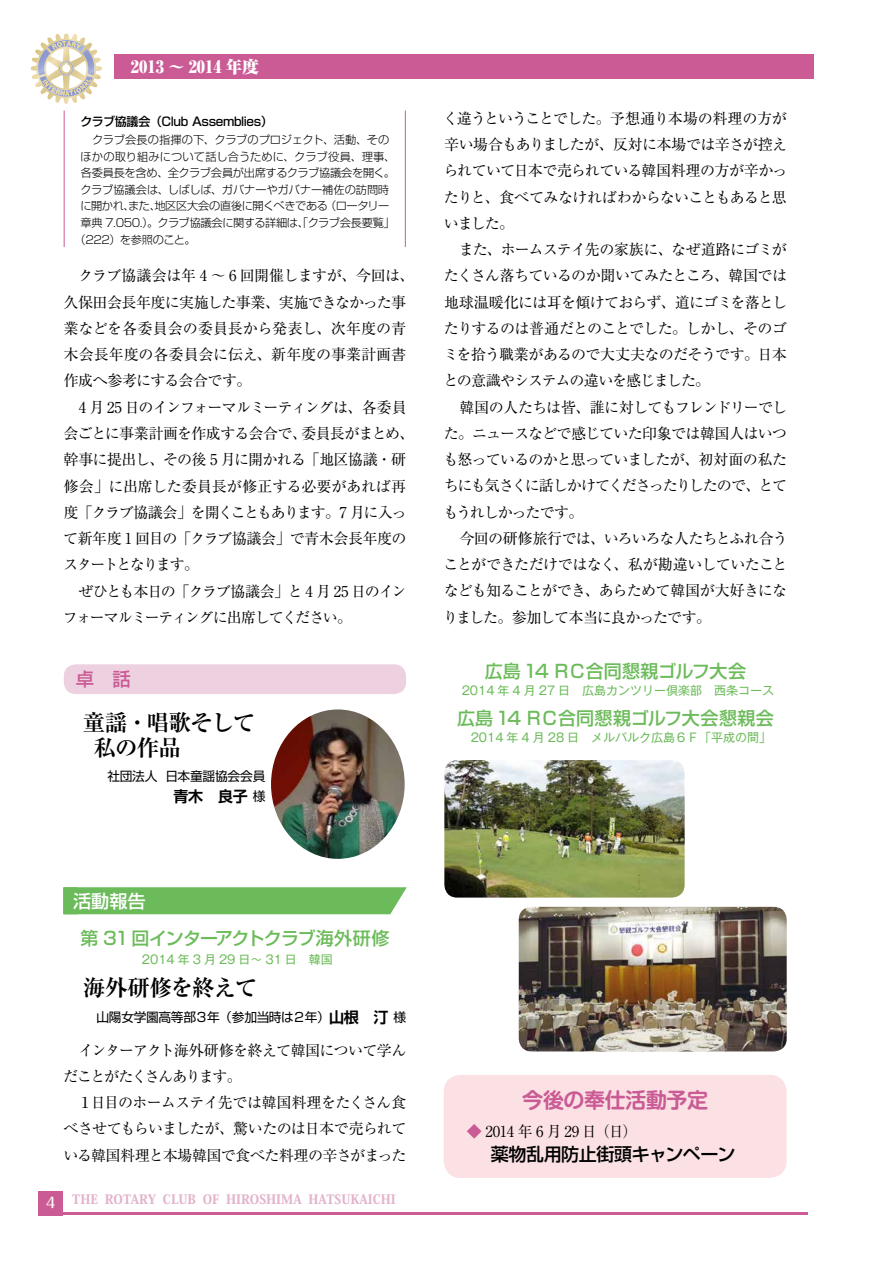
<style>
.page{position:relative;width:893px;height:1263px;background:#fff}
.page>*{position:absolute;margin:0;border:0;box-sizing:border-box;transform-origin:0 0}
.t1{font:700 22.5px/25.5px "Ryumin Pr 6";letter-spacing:-.04em;color:#000}
.t2{font:700 21px "Shin M Go Pr 6 De";letter-spacing:-.02em;color:#ca5b95}
.t3{font:500 18.3px "Shin Go Pr 6";color:#ca5b95}
.t4{font:500 18px "Shin Go Pr 6";letter-spacing:-.05em;color:#6cbb5a}
.t5{font:500 18px "Shin Go Pr 6";letter-spacing:.01em;color:#6cbb5a}
.t6{font:500 18px "Shin Go Pr 6";letter-spacing:-.015em;color:#6cbb5a}
.t7{font:500 18px "Shin Go Pr 6";letter-spacing:-.025em;color:#000}
.t8{font:500 18px "Shin Go Pr 6";color:#fff}
.t9{font:900 16.5px "Ryumin Pr 6";color:#fff}
.t10{font:15px/26.2px "Ryumin Pr 6";letter-spacing:-.05em;color:#000}
.t11{font:700 15px "Shin Go Pr 6 De";color:#000}
.t12{font:800 12.75px "Koz Min Pro";color:#e3b3cc}
.t13{font:12.75px "Shin Go Pr 6";letter-spacing:-.03em;color:#000}
.t14{font:12px "Gothic MB101 Pr 6";color:#6cbb5a}
.t15{font:500 12px "Shin Go Pr 6";letter-spacing:-.035em;color:#000}
.t16{font:300 11.25px "Shin Go Pr 6";letter-spacing:-.045em;color:#000}
.t17{font:300 11.25px "Shin Go Pr 6";letter-spacing:-.025em;color:#000}
.t18{font:300 11.25px "Shin Go Pr 6";letter-spacing:-.005em;color:#000}
.t19{font:300 11.25px "Shin Go Pr 6";letter-spacing:.01em;color:#000}
.s1{font-family:"Shin Go Pr 6";font-weight:400;font-size:12.75px}
.s2{font-family:"Shin Go Pr 6 De";font-weight:700;font-size:15px}
.s3{font-family:"Maru Fo Pro";font-weight:500;font-size:14.25px;color:#fff}
.s4{color:#ca5b95}
</style>
<div class="page">
<div style="left:39px;top:1191px;width:24px;height:24px;background:#ca5b95"></div>
<hr style="left:39px;top:1212px;width:769px;height:3px;background:#ca5b95">
<svg style="left:31px;top:34px;width:71px;height:70px"></svg>
<div style="left:114px;top:54px;width:700px;height:25px;background:#ca5b95"></div>
<div style="left:64px;top:664px;width:342px;height:30px;background:#eed1e1;border-radius:12px"></div>
<div style="left:444px;top:1075px;width:343px;height:103px;background:#fbe1e4;border-radius:17px"></div>
<svg style="left:63px;top:887px;width:344px;height:28px;background:#74be63"></svg>
<hr style="left:405px;top:111px;width:1px;height:136px;background:#ca5b95">
<hr style="left:64px;top:111px;width:1px;height:136px;background:#ca5b95">
<img style="left:272px;top:710px;width:132px;height:148px">
<img style="left:444px;top:760px;width:241px;height:137px">
<img style="left:519px;top:907px;width:268px;height:144px">
<p class="t9" style="left:114px;top:54px;width:146px">　2013 〜 2014 年度</p>
<p class="t15" style="left:81px;top:111px;width:194px">クラブ協議会（Club Assemblies）</p>
<p class="t18" style="left:81px;top:131px;width:310px">　クラブ会長の指揮の下、クラブのプロジェクト、活動、その</p>
<p class="t19" style="left:80px;top:147px;width:316px">ほかの取り組みについて話し合うために、クラブ役員、理事、</p>
<p class="t17" style="left:81px;top:164px;width:316px">各委員長を含め、全クラブ会員が出席するクラブ協議会を開く。</p>
<p class="t17" style="left:80px;top:180px;width:310px">クラブ協議会は、しばしば、ガバナーやガバナー補佐の訪問時</p>
<p class="t16" style="left:80px;top:197px;width:310px">に開かれ、また、地区区大会の直後に開くべきである（ロータリー</p>
<p class="t16" style="left:81px;top:213px;width:316px">章典 7.050.）。クラブ協議会に関する詳細は、「クラブ会長要覧」</p>
<p class="t16" style="left:75px;top:230px;width:123px">（222）を参照のこと。</p>
<p class="t10" style="left:63px;top:262px;width:353px">　クラブ協議会は年 4 〜 6 回開催しますが、今回は、久保田会長年度に実施した事業、実施できなかった事業などを各委員会の委員長から発表し、次年度の青木会長年度の各委員会に伝え、新年度の事業計画書作成へ参考にする会合です。<br>　4 月 25 日のインフォーマルミーティングは、各委員会ごとに事業計画を作成する会合で、委員長がまとめ、幹事に提出し、その後 5 月に開かれる「地区協議・研修会」に出席した委員長が修正する必要があれば再度「クラブ協議会」を開くこともあります。7 月に入って新年度 1 回目の「クラブ協議会」で青木会長年度のスタートとなります。<br>　ぜひとも本日の「クラブ協議会」と 4 月 25 日のインフォーマルミーティングに出席してください。</p>
<p class="t3" style="left:76px;top:664px;width:56px">卓　話</p>
<h1 class="t1" style="left:93px;top:708px;width:163px;text-indent:-10px">童謡・唱歌そして私の作品</h1>
<p class="t13" style="left:108px;top:765px;width:159px">社団法人 日本童謡協会会員</p>
<p class="t11" style="left:173px;top:784px;width:93px">青木　良子 <span class="s1">様</span></p>
<p class="t8" style="left:73px;top:886px;width:74px">活動報告</p>
<p class="t4" style="left:81px;top:923px;width:310px">第 31 回インターアクトクラブ海外研修</p>
<p class="t14" style="left:142px;top:949px;width:192px">2014 年 3 月 29 日〜 31 日　韓国</p>
<h1 class="t1" style="left:83px;top:974px;width:176px">海外研修を終えて</h1>
<p class="t13" style="left:97px;top:1006px;width:311px">山陽女学園高等部３年（参加当時は２年）<span class="s2">山根　汀</span> 様</p>
<p class="t10" style="left:63px;top:1036px;width:345px">　インターアクト海外研修を終えて韓国について学んだことがたくさんあります。<br>　１日目のホームステイ先では韓国料理をたくさん食べさせてもらいましたが、驚いたのは日本で売られている韓国料理と本場韓国で食べた料理の辛さがまった</p>
<p class="t12" style="left:46px;top:1190px;width:351px"><span class="s3">4</span> THE ROTARY CLUB OF HIROSHIMA HATSUKAICHI</p>
<p class="t10" style="left:443px;top:104px;width:346px">く違うということでした。予想通り本場の料理の方が辛い場合もありましたが、反対に本場では辛さが控えられていて日本で売られている韓国料理の方が辛かったりと、食べてみなければわからないこともあると思いました。<br>　また、ホームステイ先の家族に、なぜ道路にゴミがたくさん落ちているのか聞いてみたところ、韓国では地球温暖化には耳を傾けておらず、道にゴミを落としたりするのは普通だとのことでした。しかし、そのゴミを拾う職業があるので大丈夫なのだそうです。日本との意識やシステムの違いを感じました。<br>　韓国の人たちは皆、誰に対してもフレンドリーでした。ニュースなどで感じていた印象では韓国人はいつも怒っているのかと思っていましたが、初対面の私たちにも気さくに話しかけてくださったりしたので、とてもうれしかったです。<br>　今回の研修旅行では、いろいろな人たちとふれ合うことができただけではなく、私が勘違いしていたことなども知ることができ、あらためて韓国が大好きになりました。参加して本当に良かったです。</p>
<p class="t6" style="left:485px;top:656px;width:263px">広島14 ＲＣ合同懇親ゴルフ大会</p>
<p class="t14" style="left:462px;top:680px;width:314px">2014 年 4 月 27 日　広島カンツリー倶楽部　西条コース</p>
<p class="t5" style="left:457px;top:703px;width:318px">広島14 ＲＣ合同懇親ゴルフ大会懇親会</p>
<p class="t14" style="left:471px;top:728px;width:302px">2014 年 4 月 28 日　メルパルク広島６Ｆ「平成の間」</p>
<h2 class="t2" style="left:522px;top:1083px;width:187px">今後の奉仕活動予定</h2>
<p class="t10" style="left:467px;top:1118px;width:172px"><span class="s4">◆</span> 2014 年 6 月 29 日（日）</p>
<p class="t7" style="left:467px;top:1139px;width:270px">　 薬物乱用防止街頭キャンペーン</p>
</div>
